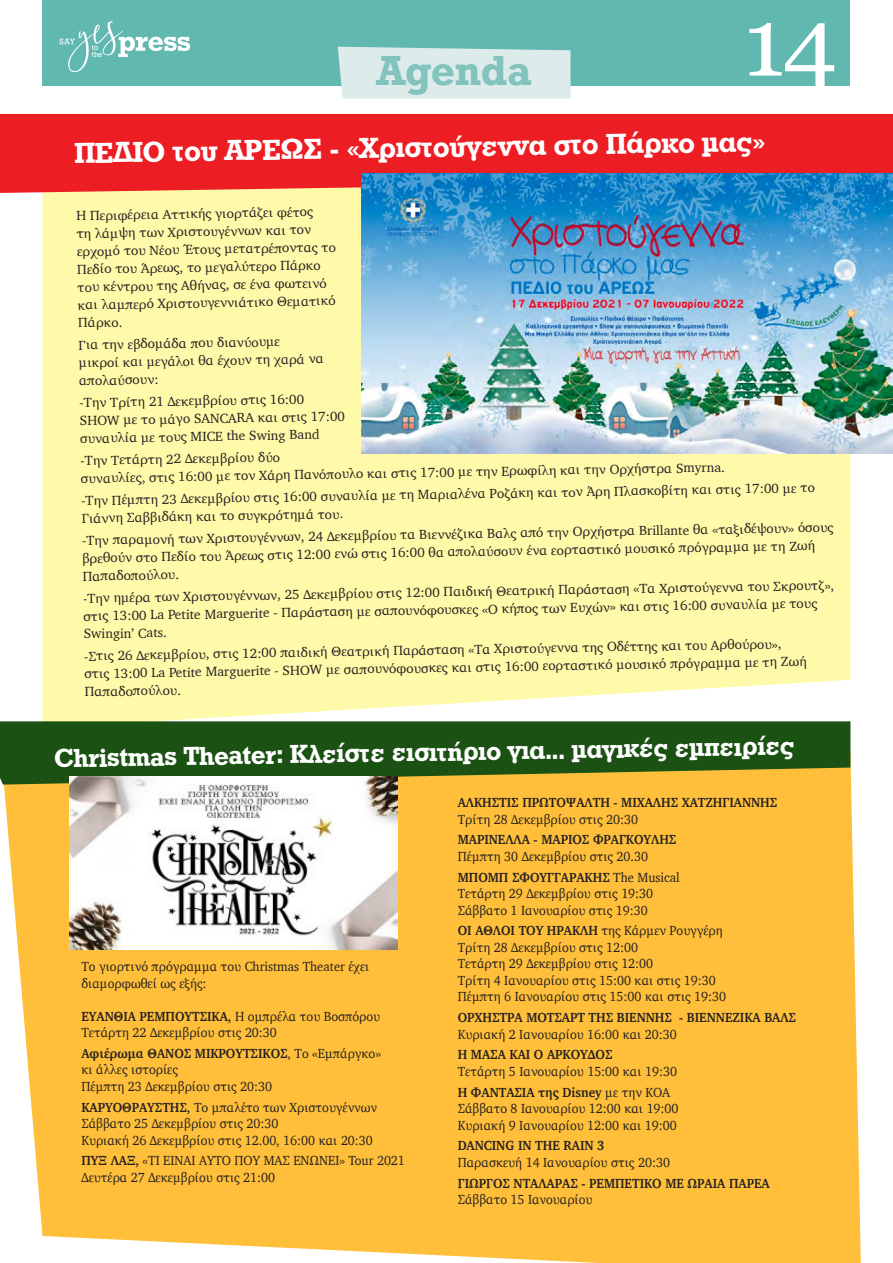
<style>
.page{position:relative;width:893px;height:1263px;background:#fff}
.page>*{position:absolute;margin:0;border:0;box-sizing:border-box;transform-origin:0 0}
.t1{font:97.5px "Georgia";color:#fff}
.t2{font:700 39.6px "Rockwell";letter-spacing:-.015em;color:#82c3bd}
.t3{font:30px "UB Rockwell Bold";color:#fff}
.t4{font:27px "UB Rockwell Bold";color:#fff}
.t5{font:13.5px/17.9px "Charter";color:#231f20}
.t6{font:13.5px/16.5px "Charter";color:#231f20;scale:.93 1}
.t7{font:700 13.5px "Charter";color:#231f20;scale:.93 1}
.s1{font-weight:700}
</style>
<div class="page">
<div style="left:43px;top:0;width:807px;height:85px;background:#61b8b0"></div>
<svg style="left:60px;top:21px;width:130px;height:51px"></svg>
<div style="left:43px;top:193px;width:807px;height:528px;background:#fefaa9"></div>
<div style="left:2px;top:738px;width:859px;height:525px;background:#ffbf3b"></div>
<div style="left:0;top:114px;width:893px;height:79px;background:#ed1d24"></div>
<svg style="left:0;top:721px;width:850px;height:63px;background:#345e18"></svg>
<div style="left:338px;top:47px;width:232px;height:52px;background:#ddecea"></div>
<img style="left:361px;top:174px;width:532px;height:279px">
<img style="left:70px;top:776px;width:328px;height:173px">
<h2 class="t2" style="left:376px;top:45px;width:157px">Agenda</h2>
<h1 class="t1" style="left:743px;top:-29px;width:96px">14</h1>
<h3 class="t3" style="left:74px;top:136px;width:692px;rotate:-1deg">ΠΕΔΙΟ του ΑΡΕΩΣ - «Χριστούγεννα στο Πάρκο μας»</h3>
<p class="t5" style="left:76px;top:207px;width:261px;rotate:-1deg">Η Περιφέρεια Αττικής γιορτάζει φέτος<br>τη λάμψη των Χριστουγέννων και τον ερχομό του Νέου Έτους μετατρέποντας το Πεδίο του Άρεως, το μεγαλύτερο Πάρκο του κέντρου της Αθήνας, σε ένα φωτεινό και λαμπερό Χριστουγεννιάτικο Θεματικό Πάρκο.</p>
<p class="t5" style="left:78px;top:336px;width:246px;rotate:-1deg">Για την εβδομάδα που διανύουμε μικροί και μεγάλοι θα έχουν τη χαρά να απολαύσουν:</p>
<p class="t5" style="left:79px;top:394px;width:267px;rotate:-1deg">-Την Τρίτη 21 Δεκεμβρίου στις 16:00<br>SHOW με το μάγο SANCARA και στις 17:00 συναυλία με τους MICE the Swing Band</p>
<p class="t5" style="left:80px;top:451px;width:646px;rotate:-1deg">-Την Τετάρτη 22 Δεκεμβρίου δύο<br>συναυλίες, στις 16:00 με τον Χάρη Πανόπουλο και στις 17:00 με την Ερωφίλη και την Ορχήστρα Smyrna.</p>
<p class="t5" style="left:81px;top:491px;width:735px;rotate:-1deg">-Την Πέμπτη 23 Δεκεμβρίου στις 16:00 συναυλία με τη Μαριαλένα Ροζάκη και τον Άρη Πλασκοβίτη και στις 17:00 με το<br>Γιάννη Σαββιδάκη και το συγκρότημά του.</p>
<p class="t5" style="left:82px;top:531px;width:753px;rotate:-1deg">-Την παραμονή των Χριστουγέννων, 24 Δεκεμβρίου τα Βιεννέζικα Βαλς από την Ορχήστρα Brillante θα «ταξιδέψουν» όσους βρεθούν στο Πεδίο του Άρεως στις 12:00 ενώ στις 16:00 θα απολαύσουν ένα εορταστικό μουσικό πρόγραμμα με τη Ζωή<br>Παπαδοπούλου.</p>
<p class="t5" style="left:83px;top:589px;width:753px;rotate:-1deg">-Την ημέρα των Χριστουγέννων, 25 Δεκεμβρίου στις 12:00 Παιδική Θεατρική Παράσταση «Τα Χριστούγεννα του Σκρουτζ», στις 13:00 La Petite Marguerite - Παράσταση με σαπουνόφουσκες «Ο κήπος των Ευχών» και στις 16:00 συναυλία με τους<br>Swingin’ Cats.</p>
<p class="t5" style="left:84px;top:647px;width:724px;rotate:-1deg">-Στις 26 Δεκεμβρίου, στις 12:00 παιδική Θεατρική Παράσταση «Τα Χριστούγεννα της Οδέττης και του Αρθούρου», στις 13:00 La Petite Marguerite - SHOW με σαπουνόφουσκες και στις 16:00 εορταστικό μουσικό πρόγραμμα με τη Ζωή<br>Παπαδοπούλου.</p>
<h3 class="t4" style="left:54px;top:743px;width:742px;rotate:-1deg">Christmas Theater: Κλείστε εισιτήριο για... μαγικές εμπειρίες</h3>
<p class="t6" style="left:81px;top:958px;width:311px">Το γιορτινό πρόγραμμα του Christmas Theater έχει διαμορφωθεί ως εξής:</p>
<p class="t6" style="left:81px;top:1008px;width:323px"><span class="s1">ΕΥΑΝΘΙΑ ΡΕΜΠΟΥΤΣΙΚΑ,</span> Η ομπρέλα του Βοσπόρου<br>Τετάρτη 22 Δεκεμβρίου στις 20:30</p>
<p class="t6" style="left:81px;top:1045px;width:323px"><span class="s1">Αφιέρωμα ΘΑΝΟΣ ΜΙΚΡΟΥΤΣΙΚΟΣ</span>, Το «Εμπάργκο» κι άλλες ιστορίες<br>Πέμπτη 23 Δεκεμβρίου στις 20:30</p>
<p class="t6" style="left:81px;top:1098px;width:319px"><span class="s1">ΚΑΡΥΟΘΡΑΥΣΤΗΣ,</span> Το μπαλέτο των Χριστουγέννων<br>Σάββατο 25 Δεκεμβρίου στις 20:30<br>Κυριακή 26 Δεκεμβρίου στις 12.00, 16:00 και 20:30</p>
<p class="t6" style="left:81px;top:1152px;width:349px"><span class="s1">ΠΥΞ ΛΑΞ,</span> «ΤΙ ΕΙΝΑΙ ΑΥΤΟ ΠΟΥ ΜΑΣ ΕΝΩΝΕΙ» Tour 2021<br>Δευτέρα 27 Δεκεμβρίου στις 21:00</p>
<p class="t7" style="left:458px;top:791px;width:345px">ΑΛΚΗΣΤΙΣ ΠΡΩΤΟΨΑΛΤΗ - ΜΙΧΑΛΗΣ ΧΑΤΖΗΓΙΑΝΝΗΣ</p>
<p class="t6" style="left:458px;top:810px;width:195px">Τρίτη 28 Δεκεμβρίου στις 20:30</p>
<p class="t7" style="left:458px;top:828px;width:237px">ΜΑΡΙΝΕΛΛΑ - ΜΑΡΙΟΣ ΦΡΑΓΚΟΥΛΗΣ</p>
<p class="t6" style="left:458px;top:846px;width:240px;line-height:20.7px">Πέμπτη 30 Δεκεμβρίου στις 20.30<br><span class="s1">ΜΠΟΜΠ ΣΦΟΥΓΓΑΡΑΚΗΣ</span> The Musical</p>
<p class="t6" style="left:458px;top:885px;width:212px">Τετάρτη 29 Δεκεμβρίου στις 19:30<br>Σάββατο 1 Ιανουαρίου στις 19:30</p>
<p class="t6" style="left:458px;top:922px;width:290px"><span class="s1">ΟΙ ΑΘΛΟΙ ΤΟΥ ΗΡΑΚΛΗ</span> της Κάρμεν Ρουγγέρη Τρίτη 28 Δεκεμβρίου στις 12:00<br>Τετάρτη 29 Δεκεμβρίου στις 12:00<br>Τρίτη 4 Ιανουαρίου στις 15:00 και στις 19:30<br>Πέμπτη 6 Ιανουαρίου στις 15:00 και στις 19:30</p>
<p class="t7" style="left:458px;top:1006px;width:365px">ΟΡΧΗΣΤΡΑ ΜΟΤΣΑΡΤ ΤΗΣ ΒΙΕΝΝΗΣ - ΒΙΕΝΝΕΖΙΚΑ ΒΑΛΣ</p>
<p class="t6" style="left:458px;top:1025px;width:237px">Κυριακή 2 Ιανουαρίου 16:00 και 20:30</p>
<p class="t7" style="left:458px;top:1043px;width:168px">Η ΜΑΣΑ ΚΑΙ Ο ΑΡΚΟΥΔΟΣ</p>
<p class="t6" style="left:458px;top:1061px;width:237px;line-height:20.7px">Τετάρτη 5 Ιανουαρίου 15:00 και 19:30<br><span class="s1">Η ΦΑΝΤΑΣΙΑ της Disney</span> με την ΚΟΑ</p>
<p class="t6" style="left:458px;top:1100px;width:239px">Σάββατο 8 Ιανουαρίου 12:00 και 19:00<br>Κυριακή 9 Ιανουαρίου 12:00 και 19:00</p>
<p class="t7" style="left:458px;top:1134px;width:159px">DANCING IN THE RAIN 3</p>
<p class="t6" style="left:458px;top:1154px;width:230px">Παρασκευή 14 Ιανουαρίου στις 20:30</p>
<p class="t7" style="left:458px;top:1171px;width:337px">ΓΙΩΡΓΟΣ ΝΤΑΛΑΡΑΣ - ΡΕΜΠΕΤΙΚΟ ΜΕ ΩΡΑΙΑ ΠΑΡΕΑ</p>
<p class="t6" style="left:458px;top:1191px;width:146px">Σάββατο 15 Ιανουαρίου</p>
</div>
